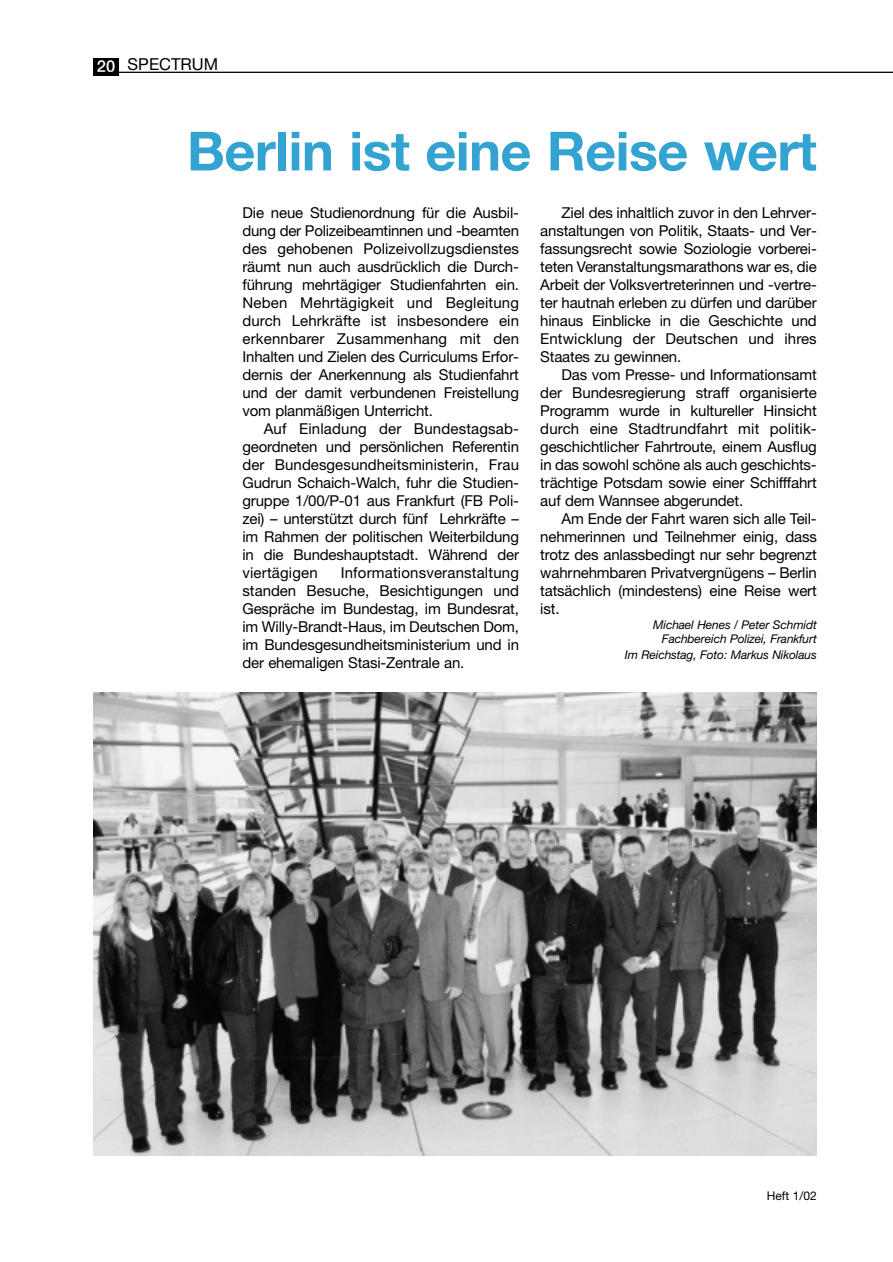
<style>
.page{position:relative;width:893px;height:1262px;background:#fff}
.page>*{position:absolute;margin:0;border:0;box-sizing:border-box;transform-origin:0 0}
.t1{font:700 54px "Helvetica Neue";letter-spacing:-.01em;color:#33a3d1}
.t2{font:16.5px "Helvetica Neue";color:#000}
.t3{font:15px/18px "Helvetica Neue";letter-spacing:-.01em;color:#000;text-align:justify}
.t4{font:italic 12px/13.5px "Helvetica Neue";letter-spacing:-.01em;color:#000;text-align:right}
.t5{font:12px "Helvetica Neue";color:#000}
.s1{font-weight:500;color:#fff}
</style>
<div class="page">
<div style="left:94px;top:58px;width:25px;height:17px;background:#000"></div>
<hr style="left:94px;top:72px;width:798px;height:1px;background:#000">
<img style="left:94px;top:692px;width:722px;height:464px">
<p class="t2" style="left:97px;top:58px;width:123px"><span class="s1">20</span> SPECTRUM</p>
<h1 class="t1" style="left:187px;top:132px;width:631px">Berlin ist eine Reise wert</h1>
<p class="t3" style="left:242px;top:205px;width:278px">Die neue Studienordnung für die Ausbil&shy;dung der Polizeibeamtinnen und -beamten des gehobenen Polizeivollzugsdienstes räumt nun auch ausdrücklich die Durch&shy;führung mehrtägiger Studienfahrten ein.<br>Neben Mehrtägigkeit und Begleitung durch Lehrkräfte ist insbesondere ein erkennbarer Zusammenhang mit den Inhalten und Zielen des Curriculums Erfor&shy;dernis der Anerkennung als Studienfahrt und der damit verbundenen Freistellung vom planmäßigen Unterricht.</p>
<p class="t3" style="left:242px;top:421px;width:278px;text-indent:21px">Auf Einladung der Bundestagsab&shy;geordneten und persönlichen Referentin der Bundesgesundheitsministerin, Frau Gudrun Schaich-Walch, fuhr die Studien&shy;gruppe 1/00/P-01 aus Frankfurt (FB Poli&shy;zei) – unterstützt durch fünf Lehrkräfte – im Rahmen der politischen Weiterbildung in die Bundeshauptstadt. Während der viertägigen</p>
<p class="t3" style="left:242px;top:565px;width:278px;text-indent:98px">Informationsveranstaltung standen Besuche, Besichtigungen und Gespräche im Bundestag, im Bundesrat, im Willy-Brandt-Haus, im Deutschen Dom, im Bundesgesundheitsministerium und in der ehemaligen Stasi-Zentrale an.</p>
<p class="t3" style="left:540px;top:205px;width:278px;text-indent:21px">Ziel des inhaltlich zuvor in den Lehrver&shy;anstaltungen von Politik, Staats- und Ver&shy;fassungsrecht sowie Soziologie vorberei&shy;teten Veranstaltungsmarathons war es, die Arbeit der Volksvertreterinnen und -vertre&shy;ter hautnah erleben zu dürfen und darüber hinaus Einblicke in die Geschichte und Entwicklung der Deutschen und ihres Staates zu gewinnen.</p>
<p class="t3" style="left:540px;top:367px;width:278px;text-indent:21px">Das vom Presse- und Informationsamt der Bundesregierung straff organisierte Programm wurde in kultureller Hinsicht durch eine Stadtrundfahrt mit politik&shy;geschichtlicher Fahrtroute, einem Ausflug in das sowohl schöne als auch geschichts&shy;trächtige Potsdam sowie einer Schifffahrt auf dem Wannsee abgerundet.</p>
<p class="t3" style="left:540px;top:511px;width:278px;text-indent:21px">Am Ende der Fahrt waren sich alle Teil&shy;nehmerinnen und Teilnehmer einig, dass trotz des anlassbedingt nur sehr begrenzt wahrnehmbaren Privatvergnügens – Berlin tatsächlich (mindestens) eine Reise wert ist.</p>
<p class="t4" style="left:653px;top:619px;width:165px">Michael Henes / Peter Schmidt<br>Fachbereich Polizei, Frankfurt</p>
<p class="t4" style="left:625px;top:648px;width:193px">Im Reichstag, Foto: Markus Nikolaus</p>
<p class="t5" style="left:766px;top:1191px;width:52px">Heft 1/02</p>
</div>
